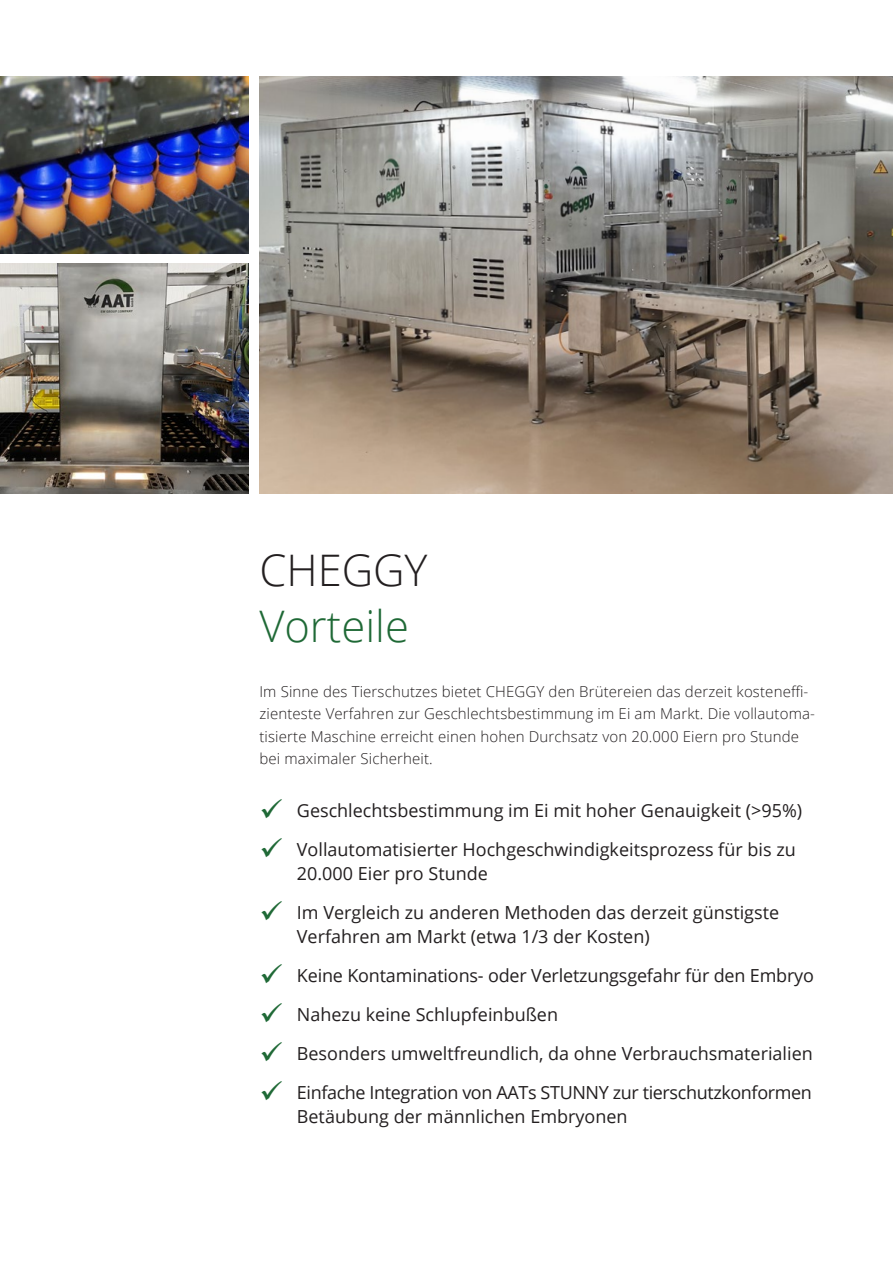
<style>
.page{position:relative;width:893px;height:1263px;background:#fff}
.page>*{position:absolute;margin:0;border:0;box-sizing:border-box;transform-origin:0 0}
.t1{font:300 43.5px "Open Sans";color:#1f6936}
.t2{font:300 43.5px "Open Sans";color:#231f20}
.t3{font:18px/24px "Open Sans";color:#231f20}
.t4{font:18px/24px "Open Sans";letter-spacing:-.02em;color:#231f20}
.t5{font:300 15px/22.5px "Open Sans";letter-spacing:.01em;color:#231f20}
.s1{color:#1f6936}
</style>
<div class="page">
<img style="left:259px;top:77px;width:634px;height:416px">
<img style="left:0;top:77px;width:249px;height:177px">
<img style="left:0;top:264px;width:249px;height:229px">
<h1 class="t2" style="left:259px;top:541px;width:170px">CHEGGY</h1>
<h1 class="t1" style="left:259px;top:596px;width:151px">Vorteile</h1>
<p class="t5" style="left:259px;top:680px;width:557px">Im Sinne des Tierschutzes bietet CHEGGY den Brütereien das derzeit kosteneffi&shy;zienteste Verfahren zur Geschlechtsbestimmung im Ei am Markt. Die vollautoma&shy;tisierte Maschine erreicht einen hohen Durchsatz von 20.000 Eiern pro Stunde bei maximaler Sicherheit.</p>
<p class="t3" style="left:259px;top:798px;width:544px"><span class="s1">✓</span> Geschlechtsbestimmung im Ei mit hoher Genauigkeit (&gt;95%)</p>
<p class="t3" style="left:297px;top:837px;width:500px;text-indent:-38px"><span class="s1">✓</span> Vollautomatisierter Hochgeschwindigkeitsprozess für bis zu<br>20.000 Eier pro Stunde</p>
<p class="t3" style="left:297px;top:900px;width:484px;text-indent:-38px"><span class="s1">✓</span> Im Vergleich zu anderen Methoden das derzeit günstigste<br>Verfahren am Markt (etwa 1/3 der Kosten)</p>
<p class="t3" style="left:259px;top:963px;width:556px"><span class="s1">✓</span> Keine Kontaminations- oder Verletzungsgefahr für den Embryo</p>
<p class="t3" style="left:259px;top:1002px;width:300px"><span class="s1">✓</span> Nahezu keine Schlupfeinbußen</p>
<p class="t3" style="left:259px;top:1041px;width:555px"><span class="s1">✓</span> Besonders umweltfreundlich, da ohne Verbrauchsmaterialien</p>
<p class="t4" style="left:297px;top:1080px;width:517px;text-indent:-38px"><span class="s1">✓</span> Einfache Integration von AATs STUNNY zur tierschutzkonformen<br>Betäubung der männlichen Embryonen</p>
</div>
